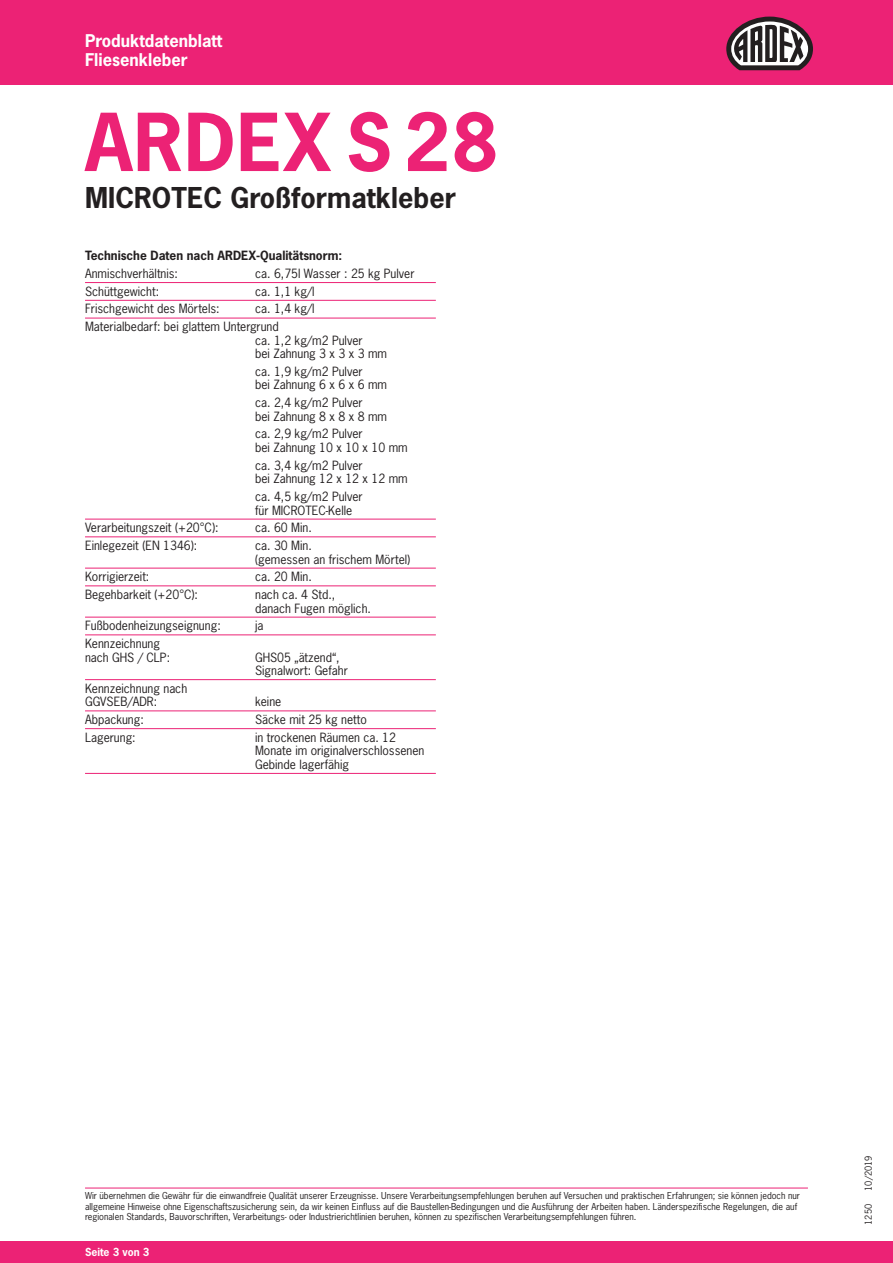
<style>
.page{position:relative;width:893px;height:1263px;background:#fff}
.page>*{position:absolute;margin:0;border:0;box-sizing:border-box;transform-origin:0 0}
.t1{font:700 75px "News Gothic Std";letter-spacing:.015em;color:#ec2275}
.t2{font:700 27px "News Gothic Std";letter-spacing:.005em;color:#231f20}
.t3{font:700 16.5px/19.5px "News Gothic Std";color:#fff}
.t4{font:12px/13.5px "News Gothic Std";color:#231f20}
.t5{font:700 12px "News Gothic Std";color:#231f20}
.t6{font:700 10.5px "News Gothic Std";color:#fff}
.t7{font:9px/10.5px "News Gothic Std";color:#231f20}
</style>
<div class="page">
<div style="left:0;top:0;width:893px;height:85px;background:#ec2275"></div>
<div style="left:0;top:1242px;width:893px;height:21px;background:#ec2275"></div>
<svg style="left:726px;top:17px;width:87px;height:53px"></svg>
<hr style="left:85px;top:1188px;width:723px;height:1px;background:#ec2275">
<hr style="left:85px;top:282px;width:351px;height:1px;background:#ec2275">
<hr style="left:85px;top:300px;width:351px;height:1px;background:#ec2275">
<hr style="left:85px;top:318px;width:351px;height:1px;background:#ec2275">
<hr style="left:85px;top:519px;width:351px;height:1px;background:#ec2275">
<hr style="left:85px;top:536px;width:351px;height:1px;background:#ec2275">
<hr style="left:85px;top:568px;width:351px;height:1px;background:#ec2275">
<hr style="left:85px;top:585px;width:351px;height:1px;background:#ec2275">
<hr style="left:85px;top:617px;width:351px;height:1px;background:#ec2275">
<hr style="left:85px;top:634px;width:351px;height:1px;background:#ec2275">
<hr style="left:85px;top:679px;width:351px;height:1px;background:#ec2275">
<hr style="left:85px;top:710px;width:351px;height:1px;background:#ec2275">
<hr style="left:85px;top:728px;width:351px;height:1px;background:#ec2275">
<hr style="left:85px;top:773px;width:351px;height:1px;background:#ec2275">
<h3 class="t3" style="left:85px;top:31px;width:139px">Produktdatenblatt<br>Fliesenkleber</h3>
<h1 class="t1" style="left:85px;top:93px;width:415px">ARDEX S28</h1>
<h2 class="t2" style="left:85px;top:180px;width:373px">MICROTEC Großformatkleber</h2>
<p class="t5" style="left:85px;top:248px;width:259px">Technische Daten nach ARDEX-Qualitätsnorm:</p>
<p class="t4" style="left:85px;top:267px;width:95px">Anmischverhältnis:</p>
<p class="t4" style="left:255px;top:267px;width:161px">ca. 6,75l Wasser : 25 kg Pulver</p>
<p class="t4" style="left:85px;top:284px;width:76px">Schüttgewicht:</p>
<p class="t4" style="left:255px;top:284px;width:61px">ca. 1,1 kg/l</p>
<p class="t4" style="left:85px;top:302px;width:136px">Frischgewicht des Mörtels:</p>
<p class="t4" style="left:85px;top:300px;width:231px;line-height:17.7px;text-indent:170px">ca. 1,4 kg/l<br>Materialbedarf: bei glattem Untergrund</p>
<p class="t4" style="left:255px;top:333px;width:133px">ca. 1,2 kg/m2 Pulver<br>bei Zahnung 3 x 3 x 3 mm</p>
<p class="t4" style="left:255px;top:365px;width:133px">ca. 1,9 kg/m2 Pulver<br>bei Zahnung 6 x 6 x 6 mm</p>
<p class="t4" style="left:255px;top:396px;width:133px">ca. 2,4 kg/m2 Pulver<br>bei Zahnung 8 x 8 x 8 mm</p>
<p class="t4" style="left:255px;top:427px;width:154px">ca. 2,9 kg/m2 Pulver<br>bei Zahnung 10 x 10 x 10 mm</p>
<p class="t4" style="left:255px;top:458px;width:154px">ca. 3,4 kg/m2 Pulver<br>bei Zahnung 12 x 12 x 12 mm</p>
<p class="t4" style="left:255px;top:490px;width:109px">ca. 4,5 kg/m2 Pulver für MICROTEC-Kelle</p>
<p class="t4" style="left:85px;top:521px;width:135px">Verarbeitungszeit (+20°C):</p>
<p class="t4" style="left:255px;top:521px;width:58px">ca. 60 Min.</p>
<p class="t4" style="left:85px;top:539px;width:114px">Einlegezeit (EN 1346):</p>
<p class="t4" style="left:255px;top:539px;width:157px">ca. 30 Min.<br>(gemessen an frischem Mörtel)</p>
<p class="t4" style="left:85px;top:570px;width:66px">Korrigierzeit:</p>
<p class="t4" style="left:255px;top:570px;width:58px">ca. 20 Min.</p>
<p class="t4" style="left:85px;top:588px;width:115px">Begehbarkeit (+20°C):</p>
<p class="t4" style="left:255px;top:588px;width:117px">nach ca. 4 Std., danach Fugen möglich.</p>
<p class="t4" style="left:85px;top:619px;width:137px">Fußbodenheizungseignung:</p>
<p class="t4" style="left:255px;top:619px;width:10px">ja</p>
<p class="t4" style="left:85px;top:637px;width:87px">Kennzeichnung nach GHS / CLP:</p>
<p class="t4" style="left:255px;top:650px;width:94px">GHS05 „ätzend“,<br>Signalwort: Gefahr</p>
<p class="t4" style="left:85px;top:681px;width:104px">Kennzeichnung nach<br>GGVSEB/ADR:</p>
<p class="t4" style="left:255px;top:695px;width:28px">keine</p>
<p class="t4" style="left:85px;top:713px;width:60px">Abpackung:</p>
<p class="t4" style="left:255px;top:713px;width:113px">Säcke mit 25 kg netto</p>
<p class="t4" style="left:85px;top:730px;width:52px">Lagerung:</p>
<p class="t4" style="left:255px;top:730px;width:171px">in trockenen Räumen ca. 12<br>Monate im originalverschlossenen<br>Gebinde lagerfähig</p>
<p class="t7" style="left:85px;top:1191px;width:716px">Wir übernehmen die Gewähr für die einwandfreie Qualität unserer Erzeugnisse. Unsere Verarbeitungsempfehlungen beruhen auf Versuchen und praktischen Erfahrungen; sie können jedoch nur allgemeine Hinweise ohne Eigenschaftszusicherung sein, da wir keinen Einfluss auf die Baustellen-Bedingungen und die Ausführung der Arbeiten haben. Länderspezifische Regelungen, die auf regionalen Standards, Bauvorschriften, Verarbeitungs- oder Industrierichtlinien beruhen, können zu spezifischen Verarbeitungsempfehlungen führen.</p>
<p class="t6" style="left:85px;top:1245px;width:66px">Seite 3 von 3</p>
<p class="t7" style="left:863px;top:1191px;width:37px;rotate:-90deg">10/2019</p>
<p class="t7" style="left:863px;top:1225px;width:22px;rotate:-90deg">1250</p>
</div>
